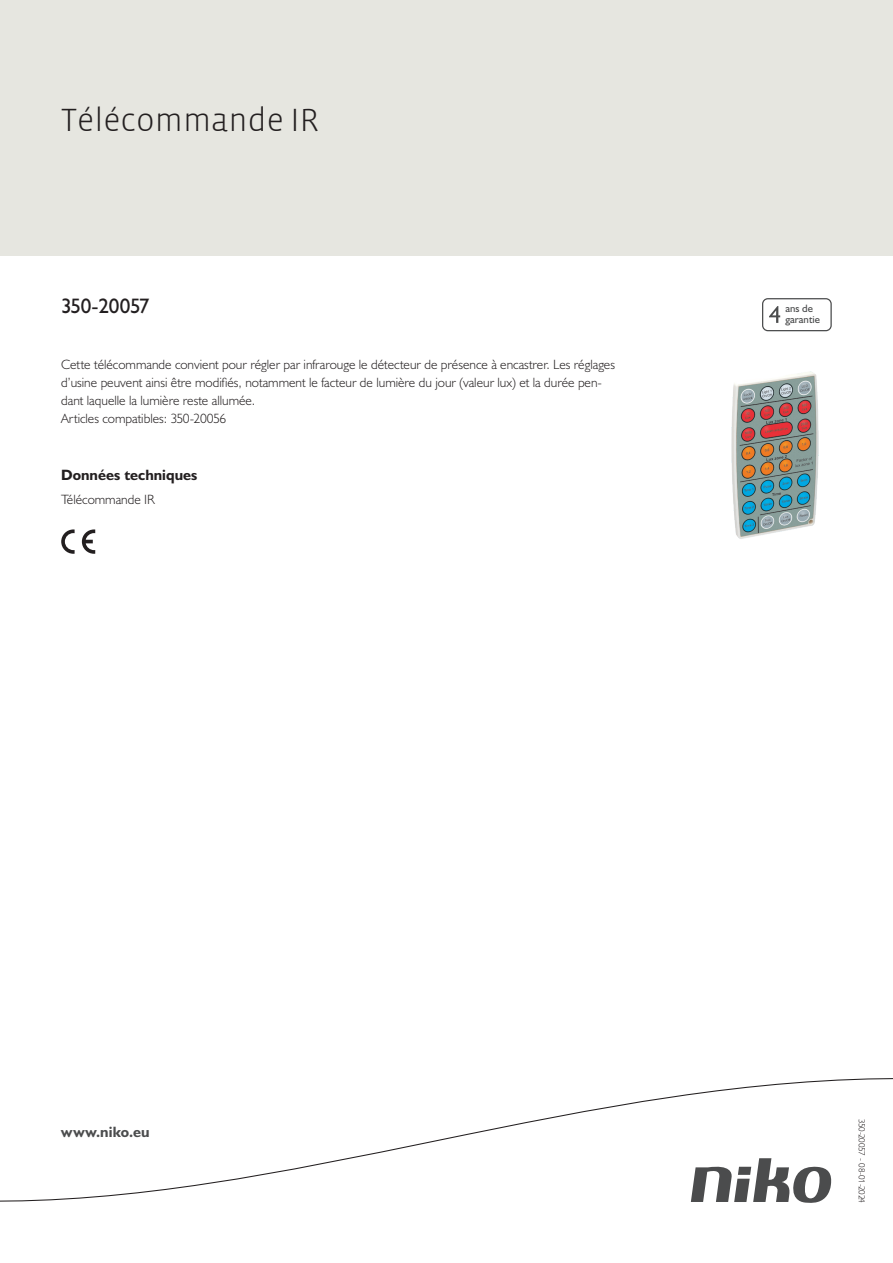
<style>
.page{position:relative;width:893px;height:1263px;background:#fff}
.page>*{position:absolute;margin:0;border:0;box-sizing:border-box;transform-origin:0 0}
.Title_datasheets{font:300 33px "Vista Sans";color:#231f20}
.Article_number{font:21px "Humanist 521 BT";letter-spacing:-.015em;color:#231f20}
.Titles_parts{font:700 15px "Humanist 521 BT";color:#231f20}
.titel_afbeelding{font:700 15px "Humanist 521 BT";letter-spacing:.005em;color:#4b4c4d}
.Platte_tekst_CAB{font:300 13.5px/18px "Humanist 521 BT";color:#231f20}
.t1{font:10.8px/10.8px "Humanist 521 BT";color:#4b4c4d}
.Revision{font:300 9px "Humanist 521 BT";letter-spacing:-.04em;color:#231f20}
</style>
<div class="page">
<div style="left:0;top:0;width:893px;height:255px;background:#e6e6e0"></div>
<svg style="left:82px;top:529px;width:13px;height:25px"></svg>
<svg style="left:61px;top:529px;width:14px;height:25px"></svg>
<svg style="left:762px;top:298px;width:70px;height:33px"></svg>
<svg style="left:0;top:1078px;width:893px;height:125px"></svg>
<img style="left:731px;top:371px;width:88px;height:168px">
<p class="Title_datasheets" style="left:61px;top:100px;width:259px">Télécommande IR</p>
<p class="Article_number" style="left:61px;top:293px;width:90px">350-20057</p>
<p class="t1" style="left:785px;top:303px;width:36px">ans de garantie</p>
<p class="Platte_tekst_CAB" style="left:61px;top:355px;width:555px">Cette télécommande convient pour régler par infrarouge le détecteur de présence à encastrer. Les réglages d’usine peuvent ainsi être modifiés, notamment le facteur de lumière du jour (valeur lux) et la durée pen&shy;dant laquelle la lumière reste allumée.<br>Articles compatibles: 350-20056</p>
<p class="Titles_parts" style="left:61px;top:465px;width:138px">Données techniques</p>
<p class="Platte_tekst_CAB" style="left:61px;top:490px;width:95px">Télécommande IR</p>
<p class="titel_afbeelding" style="left:61px;top:1122px;width:90px">www.niko.eu</p>
<p class="Revision" style="left:868px;top:1119px;width:85px;rotate:90deg">350-20057 - 08-01-2024</p>
</div>
